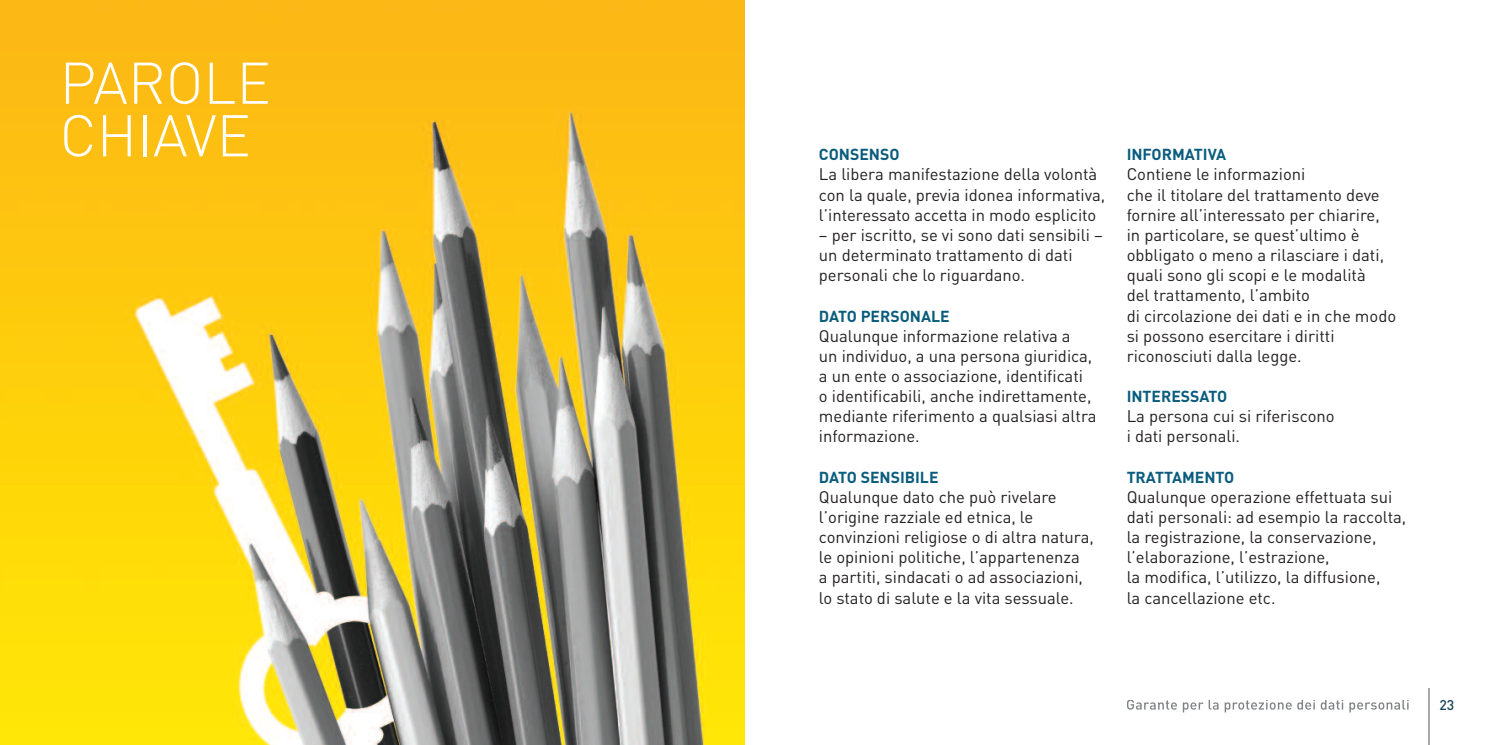
<style>
.page{position:relative;width:1489px;height:745px;background:#fff}
.page>*{position:absolute;margin:0;border:0;box-sizing:border-box;transform-origin:0 0}
.t1{font:300 57.75px/52.5px "DIN";color:#fff}
.t2{font:16.62px/20.1px "DIN";color:#231f20}
.t3{font:700 15.75px "DIN";color:#0a5c7d}
.t4{font:500 14px "DIN";color:#1b4458}
</style>
<div class="page">
<img style="left:0;top:0;width:744px;height:744px">
<svg style="left:1127px;top:700px;width:103px;height:12px"></svg>
<hr style="left:1428px;top:687px;width:1px;height:57px;background:#a8a9ad">
<h1 class="t1" style="left:60px;top:57px;width:213px">PAROLE<br>CHIAVE</h1>
<p class="t3" style="left:819px;top:146px;width:82px">CONSENSO</p>
<p class="t2" style="left:819px;top:164px;width:288px">La libera manifestazione della volontà con la quale, previa idonea informativa, l’interessato accetta in modo esplicito</p>
<p class="t2" style="left:819px;top:225px;width:285px">– per iscritto, se vi sono dati sensibili – un determinato trattamento di dati personali che lo riguardano.</p>
<p class="t3" style="left:819px;top:307px;width:132px">DATO PERSONALE</p>
<p class="t2" style="left:819px;top:325px;width:279px">Qualunque informazione relativa a<br>un individuo, a una persona giuridica, a un ente o associazione, identificati<br>o identificabili, anche indirettamente, mediante riferimento a qualsiasi altra informazione.</p>
<p class="t3" style="left:819px;top:468px;width:121px">DATO SENSIBILE</p>
<p class="t2" style="left:819px;top:486px;width:276px">Qualunque dato che può rivelare l’origine razziale ed etnica, le convinzioni religiose o di altra natura, le opinioni politiche, l’appartenenza<br>a partiti, sindacati o ad associazioni, lo stato di salute e la vita sessuale.</p>
<p class="t3" style="left:1126px;top:146px;width:101px">INFORMATIVA</p>
<p class="t2" style="left:1126px;top:164px;width:271px">Contiene le informazioni<br>che il titolare del trattamento deve fornire all’interessato per chiarire, in particolare, se quest’ultimo è obbligato o meno a rilasciare i dati, quali sono gli scopi e le modalità<br>del trattamento, l’ambito<br>di circolazione dei dati e in che modo si possono esercitare i diritti riconosciuti dalla legge.</p>
<p class="t3" style="left:1126px;top:387px;width:102px">INTERESSATO</p>
<p class="t2" style="left:1126px;top:406px;width:209px">La persona cui si riferiscono i dati personali.</p>
<p class="t3" style="left:1126px;top:468px;width:109px">TRATTAMENTO</p>
<p class="t2" style="left:1126px;top:486px;width:281px">Qualunque operazione effettuata sui dati personali: ad esempio la raccolta, la registrazione, la conservazione, l’elaborazione, l’estrazione,<br>la modifica, l’utilizzo, la diffusione,<br>la cancellazione etc.</p>
<p class="t4" style="left:1439px;top:696px;width:16px">23</p>
</div>
